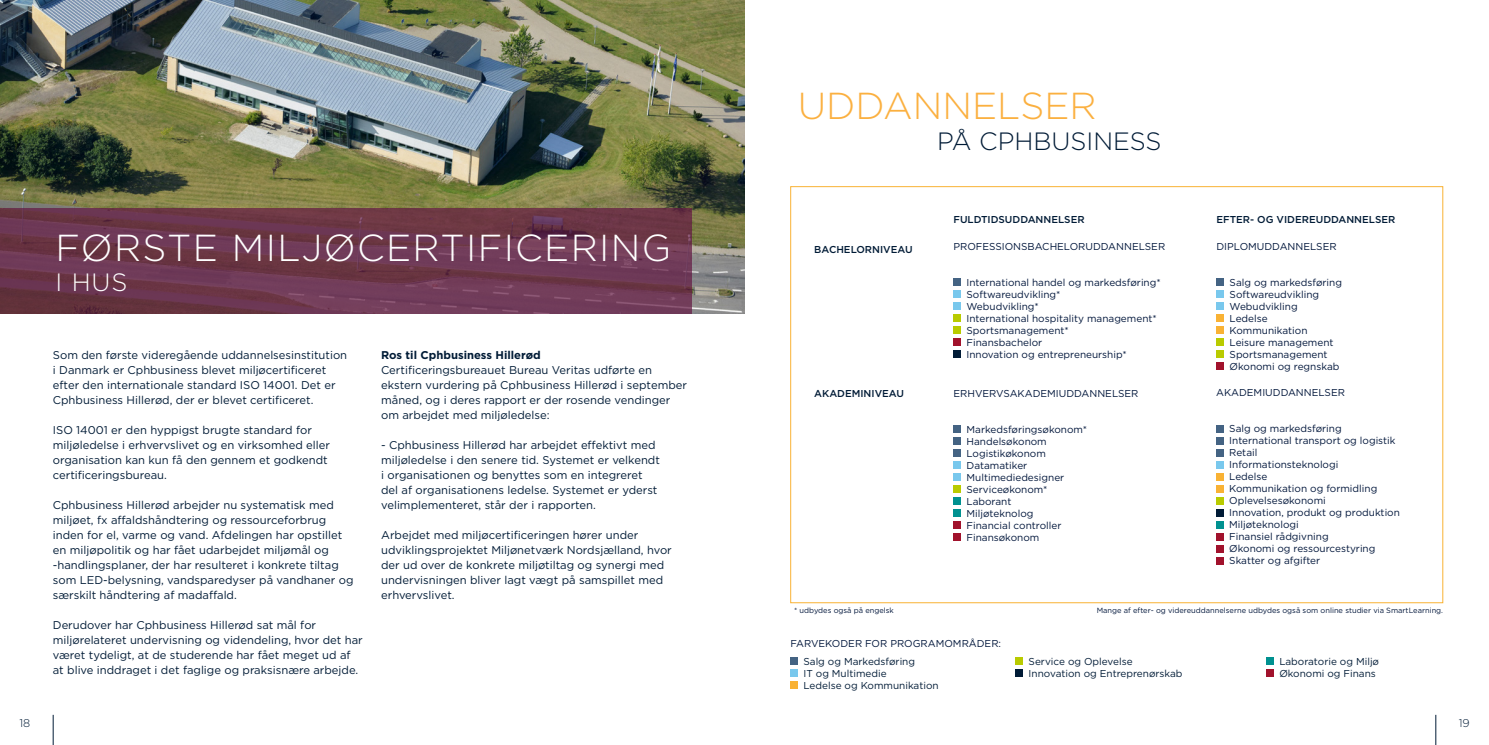
<style>
.page{position:relative;width:1489px;height:745px;background:#fff}
.page>*{position:absolute;margin:0;border:0;box-sizing:border-box;transform-origin:0 0}
.t1{font:300 37.5px "Gotham";letter-spacing:.035em;color:#fff}
.t2{font:300 37.5px "Gotham";color:#fbb040}
.t3{font:300 25px "Gotham";color:#001b36}
.t4{font:300 25px "Gotham";color:#fff}
.t5{font:11.25px/15px "Gotham";color:#001b36}
.t6{font:700 11.25px "Gotham";color:#001b36}
.t7{font:300 11.25px "Gotham";color:#001b36}
.t8{font:10px/12px "Gotham";color:#00163b}
.t9{font:10px/12px "Gotham";color:#001b36}
.t10{font:500 10px "Gotham";color:#001b36}
.t11{font:7.5px "Gotham";color:#00163b}
</style>
<div class="page">
<div style="left:953px;top:278px;width:7px;height:7px;background:#446383"></div>
<div style="left:953px;top:290px;width:7px;height:7px;background:#79c8ed"></div>
<div style="left:953px;top:302px;width:7px;height:7px;background:#79c8ed"></div>
<div style="left:953px;top:314px;width:7px;height:7px;background:#b9cb00"></div>
<div style="left:953px;top:326px;width:7px;height:7px;background:#b9cb00"></div>
<div style="left:953px;top:338px;width:7px;height:7px;background:#a1122c"></div>
<div style="left:953px;top:350px;width:7px;height:7px;background:#001b36"></div>
<div style="left:1216px;top:278px;width:7px;height:7px;background:#446383"></div>
<div style="left:1216px;top:290px;width:7px;height:7px;background:#79c8ed"></div>
<div style="left:1216px;top:302px;width:7px;height:7px;background:#79c8ed"></div>
<div style="left:1216px;top:314px;width:7px;height:7px;background:#f9b234"></div>
<div style="left:1216px;top:326px;width:7px;height:7px;background:#f9b234"></div>
<div style="left:1216px;top:338px;width:7px;height:7px;background:#b9cb00"></div>
<div style="left:1216px;top:350px;width:7px;height:7px;background:#b9cb00"></div>
<div style="left:1216px;top:362px;width:7px;height:7px;background:#a1122c"></div>
<div style="left:790px;top:657px;width:7px;height:7px;background:#446383"></div>
<div style="left:790px;top:669px;width:7px;height:7px;background:#79c8ed"></div>
<div style="left:790px;top:681px;width:7px;height:7px;background:#f9b234"></div>
<div style="left:1015px;top:657px;width:7px;height:7px;background:#b9cb00"></div>
<div style="left:1015px;top:669px;width:7px;height:7px;background:#001b36"></div>
<div style="left:1266px;top:657px;width:7px;height:7px;background:#009190"></div>
<div style="left:1266px;top:669px;width:7px;height:7px;background:#a1122c"></div>
<div style="left:953px;top:425px;width:7px;height:7px;background:#446383"></div>
<div style="left:953px;top:437px;width:7px;height:7px;background:#446383"></div>
<div style="left:953px;top:449px;width:7px;height:7px;background:#446383"></div>
<div style="left:953px;top:461px;width:7px;height:7px;background:#79c8ed"></div>
<div style="left:953px;top:473px;width:7px;height:7px;background:#79c8ed"></div>
<div style="left:953px;top:485px;width:7px;height:7px;background:#b9cb00"></div>
<div style="left:953px;top:497px;width:7px;height:7px;background:#009190"></div>
<div style="left:953px;top:509px;width:7px;height:7px;background:#009190"></div>
<div style="left:953px;top:521px;width:7px;height:7px;background:#a1122c"></div>
<div style="left:953px;top:533px;width:7px;height:7px;background:#a1122c"></div>
<div style="left:1216px;top:424px;width:7px;height:8px;background:#446383"></div>
<div style="left:1216px;top:436px;width:7px;height:8px;background:#446383"></div>
<div style="left:1216px;top:448px;width:7px;height:8px;background:#446383"></div>
<div style="left:1216px;top:460px;width:7px;height:8px;background:#79c8ed"></div>
<div style="left:1216px;top:472px;width:7px;height:8px;background:#f9b234"></div>
<div style="left:1216px;top:484px;width:7px;height:8px;background:#f9b234"></div>
<div style="left:1216px;top:496px;width:7px;height:8px;background:#b9cb00"></div>
<div style="left:1216px;top:508px;width:7px;height:8px;background:#001b36"></div>
<div style="left:1216px;top:520px;width:7px;height:8px;background:#009190"></div>
<div style="left:1216px;top:532px;width:7px;height:8px;background:#a1122c"></div>
<div style="left:1216px;top:544px;width:7px;height:8px;background:#a1122c"></div>
<div style="left:1216px;top:556px;width:7px;height:8px;background:#a1122c"></div>
<img style="left:0;top:0;width:744px;height:314px">
<svg style="left:0;top:209px;width:691px;height:105px;fill:#6d3854"></svg>
<hr style="left:53px;top:714px;width:1px;height:30px;background:#001b36">
<hr style="left:1435px;top:714px;width:1px;height:30px;background:#001b36">
<h1 class="t2" style="left:797px;top:82px;width:300px">UDDANNELSER</h1>
<h1 class="t1" style="left:56px;top:224px;width:617px">FØRSTE MILJØCERTIFICERING</h1>
<h2 class="t4" style="left:56px;top:266px;width:73px">I HUS</h2>
<p class="t5" style="left:53px;top:347px;width:296px">Som den første videregående uddannelsesinstitution i Danmark er Cphbusiness blevet miljøcertificeret efter den internationale standard ISO 14001. Det er Cphbusiness Hillerød, der er blevet certificeret.</p>
<p class="t5" style="left:53px;top:422px;width:279px">ISO 14001 er den hyppigst brugte standard for miljøledelse i erhvervslivet og en virksomhed eller organisation kan kun få den gennem et godkendt certificeringsbureau.</p>
<p class="t5" style="left:53px;top:497px;width:302px">Cphbusiness Hillerød arbejder nu systematisk med miljøet, fx affaldshåndtering og ressourceforbrug inden for el, varme og vand. Afdelingen har opstillet en miljøpolitik og har fået udarbejdet miljømål og -handlingsplaner, der har resulteret i konkrete tiltag som LED-belysning, vandsparedyser på vandhaner og særskilt håndtering af madaffald.</p>
<p class="t5" style="left:53px;top:617px;width:311px">Derudover har Cphbusiness Hillerød sat mål for miljørelateret undervisning og videndeling, hvor det har været tydeligt, at de studerende har fået meget ud af at blive inddraget i det faglige og praksisnære arbejde.</p>
<p class="t6" style="left:381px;top:347px;width:161px">Ros til Cphbusiness Hillerød</p>
<p class="t5" style="left:381px;top:362px;width:307px">Certificeringsbureauet Bureau Veritas udførte en ekstern vurdering på Cphbusiness Hillerød i september måned, og i deres rapport er der rosende vendinger om arbejdet med miljøledelse:</p>
<p class="t5" style="left:381px;top:437px;width:280px">- Cphbusiness Hillerød har arbejdet effektivt med miljøledelse i den senere tid. Systemet er velkendt i organisationen og benyttes som en integreret del af organisationens ledelse. Systemet er yderst velimplementeret, står der i rapporten.</p>
<p class="t5" style="left:381px;top:527px;width:292px">Arbejdet med miljøcertificeringen hører under udviklingsprojektet Miljønetværk Nordsjælland, hvor der ud over de konkrete miljøtiltag og synergi med undervisningen bliver lagt vægt på samspillet med erhvervslivet.</p>
<p class="t10" style="left:814px;top:242px;width:100px">BACHELORNIVEAU</p>
<p class="t10" style="left:814px;top:386px;width:91px">AKADEMINIVEAU</p>
<h2 class="t3" style="left:937px;top:125px;width:226px">PÅ CPHBUSINESS</h2>
<p class="t10" style="left:953px;top:212px;width:133px">FULDTIDSUDDANNELSER</p>
<p class="t8" style="left:953px;top:240px;width:213px">PROFESSIONSBACHELORUDDANNELSER</p>
<p class="t8" style="left:966px;top:276px;width:196px">International handel og markedsføring*<br>Softwareudvikling*<br>Webudvikling*<br>International hospitality management*<br>Sportsmanagement*<br>Finansbachelor<br>Innovation og entrepreneurship*</p>
<p class="t8" style="left:953px;top:386px;width:186px">ERHVERVSAKADEMIUDDANNELSER</p>
<p class="t8" style="left:966px;top:422px;width:122px">Markedsføringsøkonom*<br>Handelsøkonom<br>Logistikøkonom<br>Datamatiker<br>Multimediedesigner<br>Serviceøkonom*<br>Laborant<br>Miljøteknolog<br>Financial controller<br>Finansøkonom</p>
<p class="t10" style="left:1216px;top:212px;width:180px">EFTER- OG VIDEREUDDANNELSER</p>
<p class="t8" style="left:1216px;top:240px;width:122px">DIPLOMUDDANNELSER</p>
<p class="t8" style="left:1229px;top:276px;width:114px">Salg og markedsføring<br>Softwareudvikling<br>Webudvikling<br>Ledelse<br>Kommunikation<br>Leisure management<br>Sportsmanagement<br>Økonomi og regnskab</p>
<p class="t8" style="left:1216px;top:386px;width:130px">AKADEMIUDDANNELSER</p>
<p class="t8" style="left:1229px;top:422px;width:172px">Salg og markedsføring<br>International transport og logistik<br>Retail<br>Informationsteknologi<br>Ledelse<br>Kommunikation og formidling<br>Oplevelsesøkonomi<br>Innovation, produkt og produktion<br>Miljøteknologi<br>Finansiel rådgivning<br>Økonomi og ressourcestyring<br>Skatter og afgifter</p>
<p class="t11" style="left:794px;top:605px;width:101px">* udbydes også på engelsk</p>
<p class="t8" style="left:790px;top:637px;width:212px">FARVEKODER FOR PROGRAMOMRÅDER:</p>
<p class="t9" style="left:803px;top:654px;width:137px">Salg og Markedsføring<br>IT og Multimedie<br>Ledelse og Kommunikation</p>
<p class="t9" style="left:1028px;top:654px;width:155px">Service og Oplevelse<br>Innovation og Entreprenørskab</p>
<p class="t9" style="left:1279px;top:654px;width:101px">Laboratorie og Miljø<br>Økonomi og Finans</p>
<p class="t11" style="left:1096px;top:605px;width:348px">Mange af efter- og videreuddannelserne udbydes også som online studier via SmartLearning.</p>
<p class="t7" style="left:19px;top:715px;width:12px">18</p>
<p class="t7" style="left:1458px;top:715px;width:12px">19</p>
</div>
